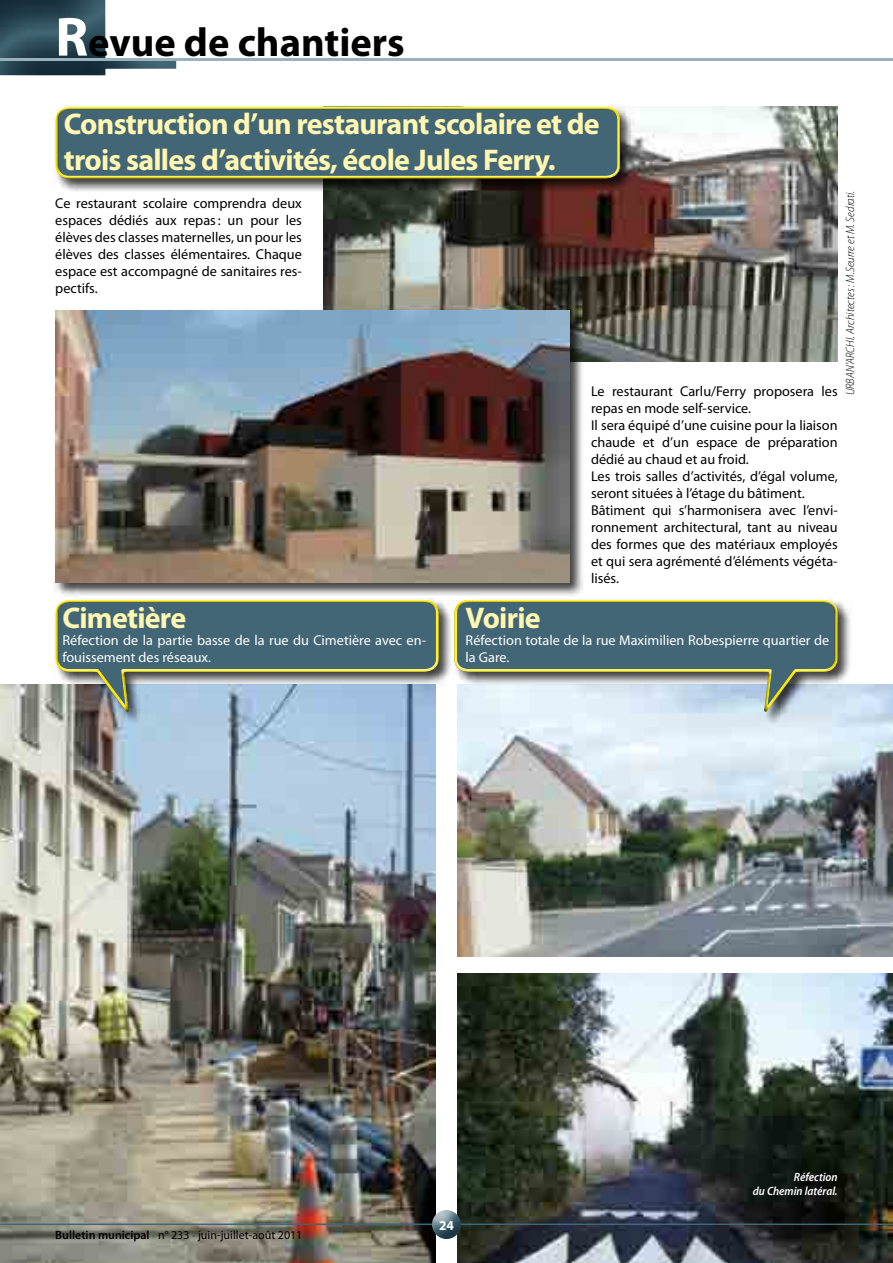
<style>
.page{position:relative;width:893px;height:1263px;background:#fff}
.page>*{position:absolute;margin:0;border:0;box-sizing:border-box;transform-origin:0 0}
.t1{font:700 40.5px "Myriad Pro";color:#000}
.t2{font:700 30px/36px "Myriad Pro";letter-spacing:-.025em;color:#fff7b2}
.t3{font:14.25px/17px "Myriad Pro";color:#000;text-align:justify}
.t4{font:14.25px/17px "Myriad Pro";color:#fff}
.t5{font:700 13.5px "Myriad Pro";color:#fff}
.t6{font:12px "Myriad Pro";color:#000}
.t7{font:italic 300 semi-condensed 12px "Myriad Pro";color:#000}
.t8{font:italic 600 semi-condensed 12px/13.5px "Myriad Pro";color:#fff;text-align:right}
.s1{font-size:55.5px;color:#fff}
.s2{font-weight:600}
.s3{color:#426675}
</style>
<div class="page">
<img style="left:323px;top:106px;width:515px;height:255px">
<img style="left:0;top:685px;width:436px;height:578px">
<img style="left:457px;top:685px;width:436px;height:272px">
<div style="left:53px;top:597px;width:400px;height:128px;background:#000;opacity:.75"></div>
<div style="left:54px;top:601px;width:386px;height:111px;background:#000;opacity:.75"></div>
<div style="left:53px;top:104px;width:581px;height:89px;background:#000;opacity:.75"></div>
<div style="left:54px;top:106px;width:567px;height:71px;background:#fff250"></div>
<div style="left:54px;top:108px;width:567px;height:73px;background:#000;opacity:.75"></div>
<div style="left:452px;top:597px;width:400px;height:128px;background:#000;opacity:.75"></div>
<div style="left:453px;top:601px;width:386px;height:111px;background:#000;opacity:.75"></div>
<div style="left:53px;top:308px;width:531px;height:289px;background:#000;opacity:.75"></div>
<img style="left:55px;top:310px;width:515px;height:273px">
<img style="left:457px;top:974px;width:436px;height:289px">
<hr style="left:0;top:1223px;width:893px;height:2px;background:#426675">
<svg style="left:0;top:0;width:177px;height:76px"></svg>
<hr style="left:0;top:58px;width:893px;height:2px;background:#9bb2bd">
<div style="left:430px;top:1208px;width:31px;height:23px;background:#fff;opacity:.75"></div>
<div style="left:430px;top:1211px;width:31px;height:28px;background:#426675;opacity:.75"></div>
<h1 class="t1" style="left:55px;top:16px;width:351px"><span class="s1">R</span>evue de chantiers</h1>
<h2 class="t2" style="left:64px;top:104px;width:537px">Construction d’un restaurant scolaire et de trois salles d’activités, école Jules Ferry.</h2>
<p class="t3" style="left:55px;top:195px;width:248px">Ce restaurant scolaire comprendra deux espaces dédiés aux repas: un pour les élèves des classes maternelles, un pour les élèves des classes élémentaires. Chaque espace est accompagné de sanitaires res&shy;pectifs.</p>
<p class="t3" style="left:591px;top:382px;width:248px;text-align:left">Le restaurant Carlu/Ferry proposera les repas en mode self-service.<br>Il sera équipé d’une cuisine pour la liaison chaude et d’un espace de préparation dédié au chaud et au froid.<br>Les trois salles d’activités, d’égal volume, seront situées à l’étage du bâtiment.<br>Bâtiment qui s’harmonisera avec l’envi&shy;ronnement architectural, tant au niveau des formes que des matériaux employés et qui sera agrémenté d’éléments végéta&shy;lisés.</p>
<p class="t7" style="left:844px;top:395px;width:207px;rotate:-90deg">URBAN’ARCHI. Architectes: M.Seurre et M. Sedrati.</p>
<h2 class="t2" style="left:63px;top:599px;width:125px">Cimetière</h2>
<p class="t4" style="left:63px;top:631px;width:365px">Réfection de la partie basse de la rue du Cimetière avec en&shy;fouissement des réseaux.</p>
<h2 class="t2" style="left:466px;top:599px;width:77px">Voirie</h2>
<p class="t4" style="left:466px;top:631px;width:365px">Réfection totale de la rue Maximilien Robespierre quartier de la Gare.</p>
<p class="t6" style="left:55px;top:1227px;width:249px"><span class="s2">Bulletin municipal</span> <span class="s3">•</span> n° 233 <span class="s3">•</span> juin-juillet-août 2011</p>
<p class="t5" style="left:439px;top:1216px;width:16px">24</p>
<p class="t8" style="left:753px;top:1171px;width:86px">Réfection<br>du Chemin latéral.</p>
</div>
